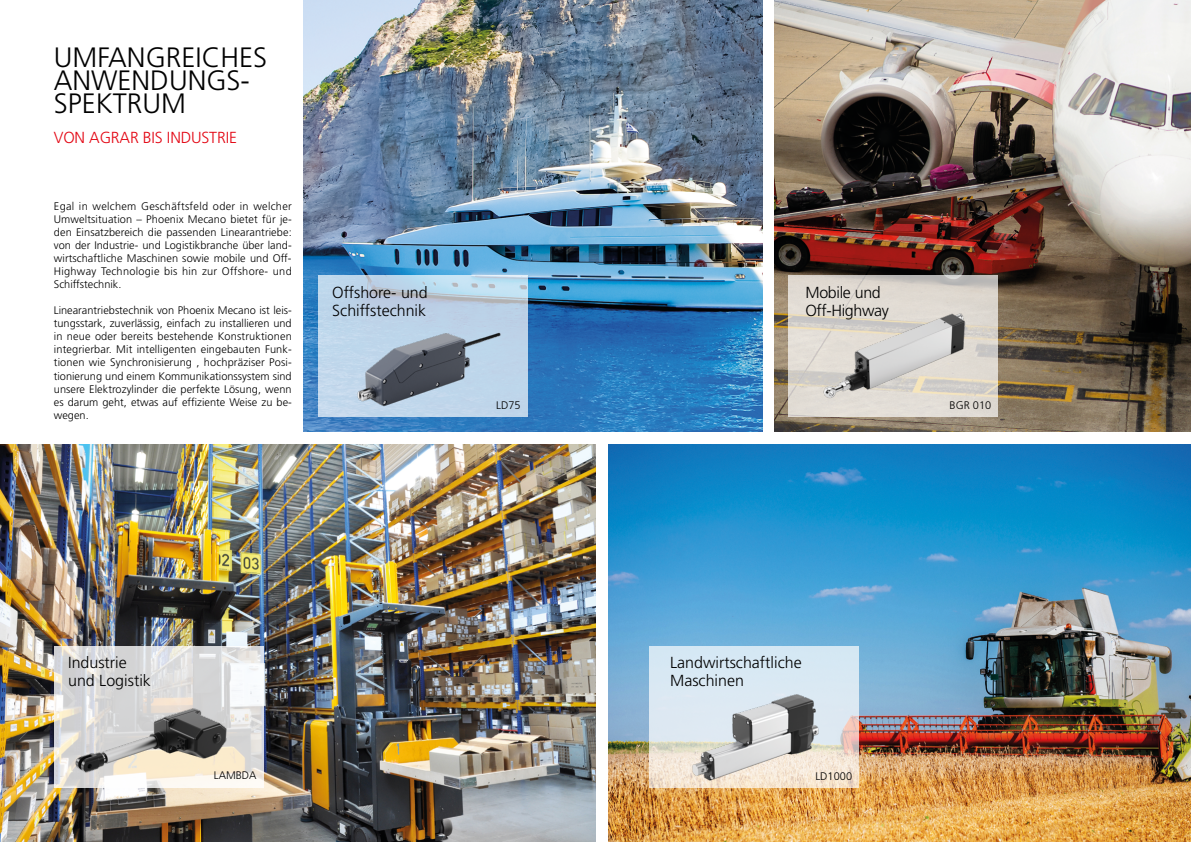
<style>
.page{position:relative;width:1191px;height:842px;background:#fff}
.page>*{position:absolute;margin:0;border:0;box-sizing:border-box;transform-origin:0 0}
.t1{font:300 28px/23px "Frutiger LT Std";color:#000}
.t2{font:300 16px/18.2px "Frutiger LT Std";color:#000}
.t3{font:300 16px "Frutiger LT Std";letter-spacing:-.01em;color:#e30613}
.t4{font:300 16px/18.2px "Frutiger LT Std";letter-spacing:-.02em;color:#000}
.t5{font:300 11px/13px "Frutiger LT Std";color:#000;text-align:justify}
</style>
<div class="page">
<img style="left:608px;top:444px;width:583px;height:398px">
<img style="left:304px;top:0;width:458px;height:431px">
<img style="left:774px;top:0;width:417px;height:431px">
<img style="left:0;top:444px;width:595px;height:398px">
<svg style="left:318px;top:276px;width:210px;height:42px;background:#bbd1e4"></svg>
<img style="left:318px;top:318px;width:210px;height:99px">
<svg style="left:54px;top:646px;width:210px;height:43px;background:#dededf"></svg>
<img style="left:54px;top:689px;width:210px;height:99px">
<svg style="left:788px;top:276px;width:210px;height:28px;background:#d8d2cb"></svg>
<img style="left:788px;top:304px;width:210px;height:113px">
<div style="left:649px;top:646px;width:210px;height:142px;background:#d8e8f4"></div>
<img style="left:649px;top:694px;width:210px;height:94px">
<h1 class="t1" style="left:54px;top:46px;width:215px">UMFANGREICHES<br>ANWENDUNGS-<br>SPEKTRUM</h1>
<h2 class="t3" style="left:54px;top:128px;width:185px">VON AGRAR BIS INDUSTRIE</h2>
<p class="t5" style="left:54px;top:200px;width:239px">Egal in welchem Geschäftsfeld oder in welcher Umweltsituation – Phoenix Mecano bietet für je&shy;den Einsatzbereich die passenden Linearantriebe: von der Industrie- und Logistikbranche über land&shy;wirtschaftliche Maschinen sowie mobile und Off-Highway Technologie bis hin zur Offshore- und Schiffstechnik.</p>
<p class="t5" style="left:54px;top:304px;width:239px">Linearantriebstechnik von Phoenix Mecano ist leis&shy;tungsstark, zuverlässig, einfach zu installieren und in neue oder bereits bestehende Konstruktionen integrierbar. Mit intelligenten eingebauten Funk&shy;tionen wie Synchronisierung , hochpräziser Posi&shy;tionierung und einem Kommunikationssystem sind unsere Elektrozylinder die perfekte Lösung, wenn es darum geht, etwas auf effiziente Weise zu be&shy;wegen.</p>
<h2 class="t2" style="left:332px;top:284px;width:97px">Offshore- und<br>Schiffstechnik</h2>
<p class="t5" style="left:496px;top:399px;width:26px">LD75</p>
<h2 class="t2" style="left:68px;top:654px;width:84px">Industrie und Logistik</h2>
<p class="t5" style="left:214px;top:768px;width:44px">LAMBDA</p>
<h2 class="t4" style="left:805px;top:284px;width:85px">Mobile und<br>Off-Highway</h2>
<p class="t5" style="left:949px;top:399px;width:43px">BGR 010</p>
<h2 class="t2" style="left:670px;top:654px;width:133px">Landwirtschaftliche<br>Maschinen</h2>
<p class="t5" style="left:815px;top:769px;width:38px">LD1000</p>
</div>
